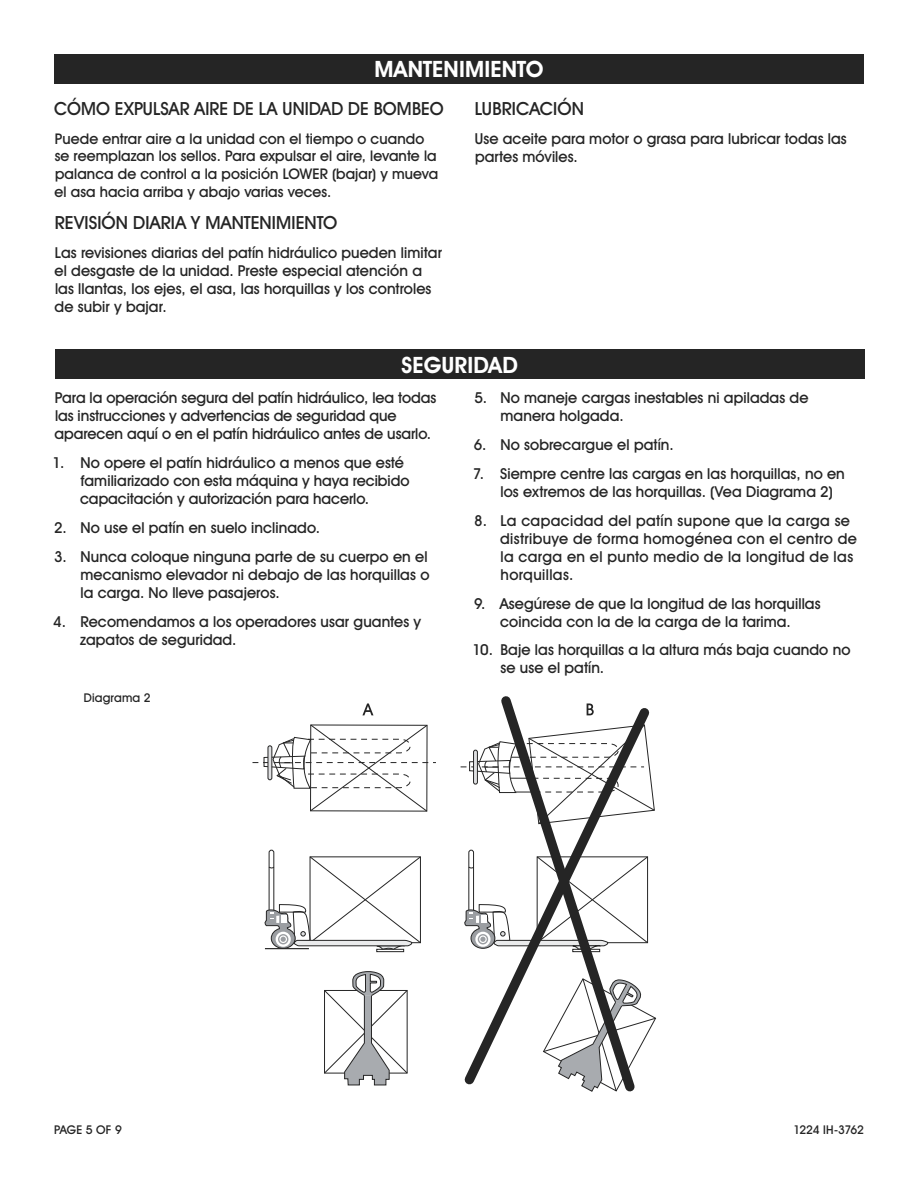
<style>
.page{position:relative;width:918px;height:1188px;background:#fff}
.page>*{position:absolute;margin:0;border:0;box-sizing:border-box;transform-origin:0 0}
.t1{font:700 22.5px "Uline Two Knine";letter-spacing:.005em;color:#fff}
.t2{font:18px "Uline Two Knine";letter-spacing:.005em;color:#252525}
.t3{font:15px/18px "Uline Two Knine";letter-spacing:.005em;color:#252525}
.t4{font:15px/18px "Uline Two Knine";letter-spacing:.025em;color:#252525}
.t5{font:14.7px/17.7px "Uline Two Knine";letter-spacing:.005em;color:#252525}
.t6{font:12px "Uline Two Knine";letter-spacing:.005em;color:#252525}
.t7{font:12px "Uline Two Knine";letter-spacing:-.02em;color:#252525}
</style>
<div class="page">
<div style="left:54px;top:54px;width:810px;height:30px;background:#252525"></div>
<div style="left:55px;top:349px;width:810px;height:30px;background:#252525"></div>
<svg style="left:460px;top:708px;width:197px;height:377px"></svg>
<svg style="left:494px;top:696px;width:148px;height:396px"></svg>
<svg style="left:362px;top:704px;width:11px;height:11px"></svg>
<svg style="left:587px;top:704px;width:7px;height:11px"></svg>
<div style="left:269px;top:850px;width:5px;height:66px;border:1px solid #252525;border-radius:2px"></div>
<div style="left:376px;top:949px;width:28px;height:3px;border:1px solid #252525"></div>
<svg style="left:461px;top:724px;width:194px;height:100px"></svg>
<hr style="left:474px;top:750px;width:3px;height:34px;background:#dfe0e2;border-radius:2px">
<div style="left:473px;top:750px;width:5px;height:34px;border:1px solid #252525;border-radius:2px"></div>
<svg style="left:252px;top:724px;width:184px;height:88px"></svg>
<div style="left:268px;top:746px;width:4px;height:34px;border:1px solid #252525;border-radius:2px"></div>
<svg style="left:463px;top:856px;width:185px;height:94px"></svg>
<svg style="left:264px;top:856px;width:157px;height:94px"></svg>
<svg style="left:324px;top:971px;width:84px;height:115px"></svg>
<h1 class="t1" style="left:375px;top:56px;width:170px">MANTENIMIENTO</h1>
<p class="t2" style="left:54px;top:98px;width:391px">CÓMO EXPULSAR AIRE DE LA UNIDAD DE BOMBEO</p>
<p class="t5" style="left:54px;top:129px;width:385px">Puede entrar aire a la unidad con el tiempo o cuando se reemplazan los sellos. Para expulsar el aire, levante la palanca de control a la posición LOWER (bajar) y mueva el asa hacia arriba y abajo varias veces.</p>
<p class="t2" style="left:55px;top:212px;width:284px">REVISIÓN DIARIA Y MANTENIMIENTO</p>
<p class="t3" style="left:55px;top:243px;width:389px">Las revisiones diarias del patín hidráulico pueden limitar el desgaste de la unidad. Preste especial atención a las llantas, los ejes, el asa, las horquillas y los controles de subir y bajar.</p>
<p class="t2" style="left:475px;top:98px;width:111px">LUBRICACIÓN</p>
<p class="t3" style="left:475px;top:129px;width:373px">Use aceite para motor o grasa para lubricar todas las partes móviles.</p>
<h1 class="t1" style="left:402px;top:351px;width:118px">SEGURIDAD</h1>
<p class="t3" style="left:55px;top:389px;width:383px">Para la operación segura del patín hidráulico, lea todas las instrucciones y advertencias de seguridad que aparecen aquí o en el patín hidráulico antes de usarlo.</p>
<p class="t3" style="left:80px;top:454px;width:331px;text-indent:-28px">1. No opere el patín hidráulico a menos que esté familiarizado con esta máquina y haya recibido capacitación y autorización para hacerlo.</p>
<p class="t3" style="left:54px;top:518px;width:267px">2. No use el patín en suelo inclinado.</p>
<p class="t3" style="left:80px;top:547px;width:350px;text-indent:-26px">3. Nunca coloque ninguna parte de su cuerpo en el mecanismo elevador ni debajo de las horquillas o la carga. No lleve pasajeros.</p>
<p class="t3" style="left:80px;top:612px;width:343px;text-indent:-27px">4. Recomendamos a los operadores usar guantes y zapatos de seguridad.</p>
<p class="t3" style="left:500px;top:389px;width:310px;text-indent:-26px">5. No maneje cargas inestables ni apiladas de manera holgada.</p>
<p class="t3" style="left:474px;top:436px;width:201px">6. No sobrecargue el patín.</p>
<p class="t3" style="left:501px;top:464px;width:346px;text-indent:-28px">7. Siempre centre las cargas en las horquillas, no en los extremos de las horquillas. (Vea Diagrama 2)</p>
<p class="t4" style="left:500px;top:511px;width:358px;text-indent:-26px">8. La capacidad del patín supone que la carga se distribuye de forma homogénea con el centro de la carga en el punto medio de la longitud de las horquillas.</p>
<p class="t3" style="left:474px;top:594px;width:348px;text-align:center">9. Asegúrese de que la longitud de las horquillas coincida con la de la carga de la tarima.</p>
<p class="t3" style="left:500px;top:641px;width:352px;text-indent:-28px">10. Baje las horquillas a la altura más baja cuando no se use el patín.</p>
<p class="t6" style="left:84px;top:691px;width:68px">Diagrama 2</p>
<p class="t6" style="left:54px;top:1122px;width:69px">PAGE 5 OF 9</p>
<p class="t7" style="left:793px;top:1122px;width:72px">1224 IH-3762</p>
</div>
